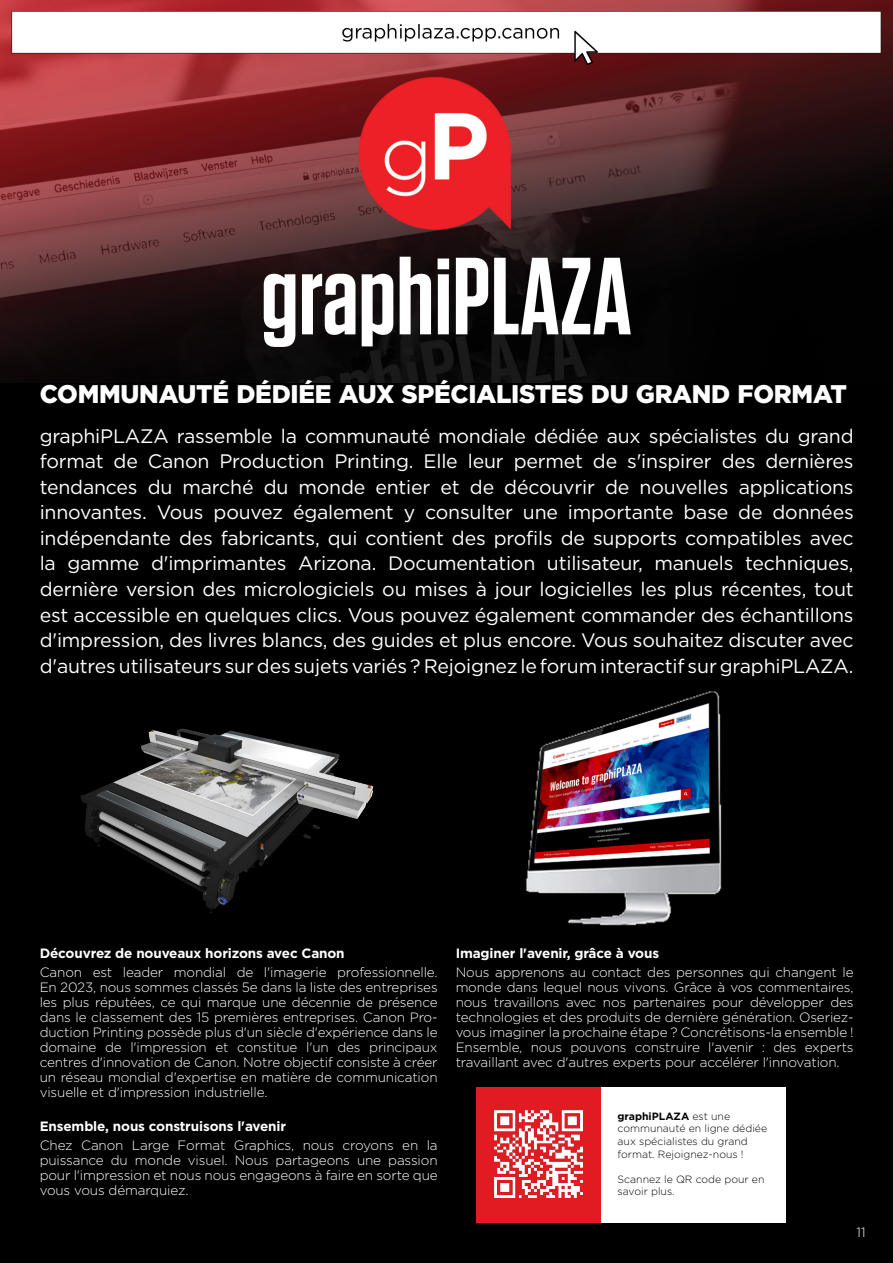
<style>
.page{position:relative;width:893px;height:1263px;background:#000}
.page>*{position:absolute;margin:0;border:0;box-sizing:border-box;transform-origin:0 0}
.Heading_Medium{font:900 25.5px "Gotham";letter-spacing:-.01em;color:#fff}
.intro_large_15pt{font:19.5px/25.5px "Gotham";letter-spacing:-.01em;color:#fff;text-align:justify}
.basis_alinea_9pt_gotham_light{font:300 13.5px/15px "Gotham";letter-spacing:-.01em;color:#fff;text-align:justify}
.sub_heading_9pt{font:700 13.5px "Gotham";letter-spacing:-.01em;color:#fff}
.t1{font:300 10.5px/12.6px "Gotham";color:#040503}
.s1{font-weight:700}
</style>
<div class="page">
<img style="left:0;top:0;width:893px;height:383px">
<hr style="left:0;top:129px;width:1px;height:1100px;background:#fff">
<img style="left:80px;top:728px;width:294px;height:185px">
<div style="left:476px;top:1086px;width:309px;height:136px;background:#fff"></div>
<div style="left:476px;top:1086px;width:124px;height:136px;background:#e21a21"></div>
<img style="left:495px;top:1111px;width:87px;height:87px">
<img style="left:525px;top:691px;width:197px;height:235px">
<p class="Heading_Medium" style="left:40px;top:376px;width:809px">COMMUNAUTÉ DÉDIÉE AUX SPÉCIALISTES DU GRAND FORMAT</p>
<p class="intro_large_15pt" style="left:40px;top:423px;width:815px">graphiPLAZA rassemble la communauté mondiale dédiée aux spécialistes du grand format de Canon Production Printing. Elle leur permet de s'inspirer des dernières tendances du marché du monde entier et de découvrir de nouvelles applications innovantes. Vous pouvez également y consulter une importante base de données indépendante des fabricants, qui contient des profils de supports compatibles avec la gamme d'imprimantes Arizona. Documentation utilisateur, manuels techniques, dernière version des micrologiciels ou mises à jour logicielles les plus récentes, tout est accessible en quelques clics. Vous pouvez également commander des échantillons d'impression, des livres blancs, des guides et plus encore. Vous souhaitez discuter avec d'autres utilisateurs sur des sujets variés ? Rejoignez le forum interactif sur graphiPLAZA.</p>
<p class="sub_heading_9pt" style="left:40px;top:944px;width:306px">Découvrez de nouveaux horizons avec Canon</p>
<p class="basis_alinea_9pt_gotham_light" style="left:40px;top:964px;width:399px">Canon est leader mondial de l'imagerie professionnelle.<br>En 2023, nous sommes classés 5e dans la liste des entreprises les plus réputées, ce qui marque une décennie de présence dans le classement des 15 premières entreprises. Canon Pro&shy;duction Printing possède plus d'un siècle d'expérience dans le domaine de l'impression et constitue l'un des principaux centres d'innovation de Canon. Notre objectif consiste à créer un réseau mondial d'expertise en matière de communication visuelle et d'impression industrielle.</p>
<p class="sub_heading_9pt" style="left:40px;top:1117px;width:248px">Ensemble, nous construisons l'avenir</p>
<p class="basis_alinea_9pt_gotham_light" style="left:40px;top:1138px;width:399px">Chez Canon Large Format Graphics, nous croyons en la puissance du monde visuel. Nous partageons une passion pour l'impression et nous nous engageons à faire en sorte que vous vous démarquiez.</p>
<p class="sub_heading_9pt" style="left:456px;top:944px;width:205px">Imaginer l'avenir, grâce à vous</p>
<p class="basis_alinea_9pt_gotham_light" style="left:456px;top:964px;width:399px">Nous apprenons au contact des personnes qui changent le monde dans lequel nous vivons. Grâce à vos commentaires, nous travaillons avec nos partenaires pour développer des technologies et des produits de dernière génération. Oseriez&shy;vous imaginer la prochaine étape ? Concrétisons-la ensemble !<br>Ensemble, nous pouvons construire l'avenir : des experts travaillant avec d'autres experts pour accélérer l'innovation.</p>
<p class="t1" style="left:618px;top:1109px;width:151px"><span class="s1">graphiPLAZA</span> est une communauté en ligne dédiée aux spécialistes du grand format. Rejoignez-nous !</p>
<p class="t1" style="left:618px;top:1172px;width:148px">Scannez le QR code pour en savoir plus.</p>
<p class="basis_alinea_9pt_gotham_light" style="left:857px;top:1224px;width:11px">11</p>
</div>
